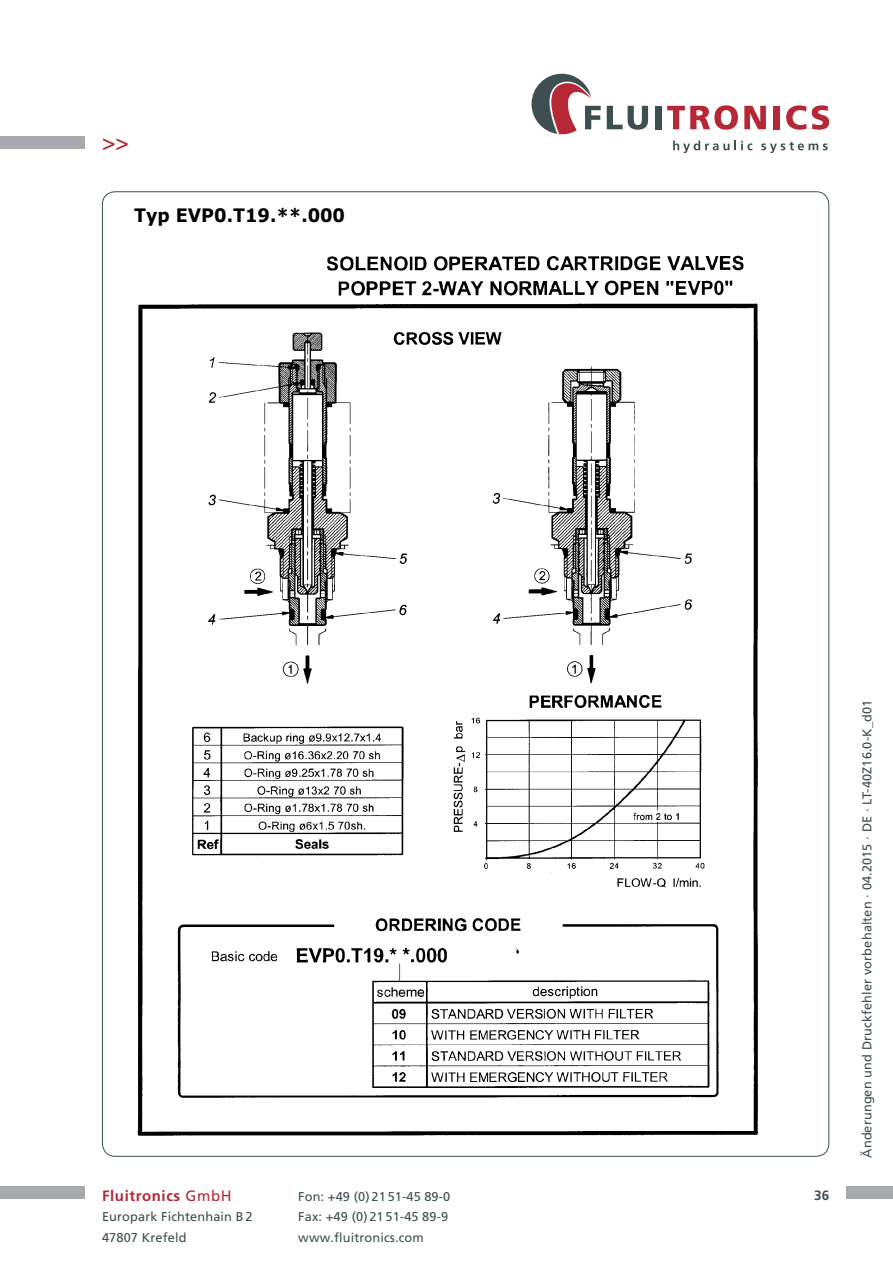
<style>
.page{position:relative;width:893px;height:1263px;background:#fff}
.page>*{position:absolute;margin:0;border:0;box-sizing:border-box;transform-origin:0 0}
.t1{font:22.5px "Frutiger LT Pro";color:#b72837}
.t2{font:700 18.45px "Verdana";color:#000;scale:.95 1}
.t3{font:700 15px "Frutiger LT Pro";letter-spacing:.04em;color:#b72837}
.t4{font:700 13.5px "Frutiger LT Pro";color:#3d4f51}
.t5{font:12.75px/20.2px "Frutiger LT Pro";letter-spacing:.01em;color:#3d4f51}
.s1{font-weight:400}
</style>
<div class="page">
<div style="left:846px;top:1186px;width:47px;height:13px;background:#a8a9ad"></div>
<svg style="left:673px;top:141px;width:79px;height:12px"></svg>
<svg style="left:761px;top:142px;width:67px;height:11px"></svg>
<svg style="left:607px;top:106px;width:41px;height:24px"></svg>
<div style="left:655px;top:106px;width:7px;height:23px;background:#3d4f51"></div>
<svg style="left:531px;top:74px;width:70px;height:60px"></svg>
<svg style="left:667px;top:105px;width:71px;height:25px"></svg>
<svg style="left:744px;top:106px;width:22px;height:23px"></svg>
<div style="left:773px;top:106px;width:7px;height:23px;background:#b72837"></div>
<svg style="left:786px;top:105px;width:43px;height:25px"></svg>
<div style="left:0;top:1186px;width:85px;height:13px;background:#a8a9ad"></div>
<div style="left:0;top:136px;width:85px;height:13px;background:#a8a9ad"></div>
<img style="left:137px;top:255px;width:621px;height:881px">
<h1 class="t1" style="left:102px;top:129px;width:28px">&gt;&gt;</h1>
<h2 class="t2" style="left:134px;top:202px;width:224px">Typ EVP0.T19.**.000</h2>
<p class="t3" style="left:102px;top:1187px;width:131px">Fluitronics <span class="s1">GmbH</span></p>
<p class="t4" style="left:814px;top:1187px;width:17px">36</p>
<p class="t5" style="left:102px;top:1207px;width:152px">Europark Fichtenhain B2<br>47807 Krefeld</p>
<p class="t5" style="left:298px;top:1187px;width:153px">Fon: +49 (0) 21 51-45 89-0<br>Fax: +49 (0) 21 51-45 89-9 www.fluitronics.com</p>
<p class="t5" style="left:857px;top:1158px;width:460px;rotate:-90deg">Änderungen und Druckfehler vorbehalten · 04.2015 · DE · LT-40Z16.0-K_d01</p>
</div>
